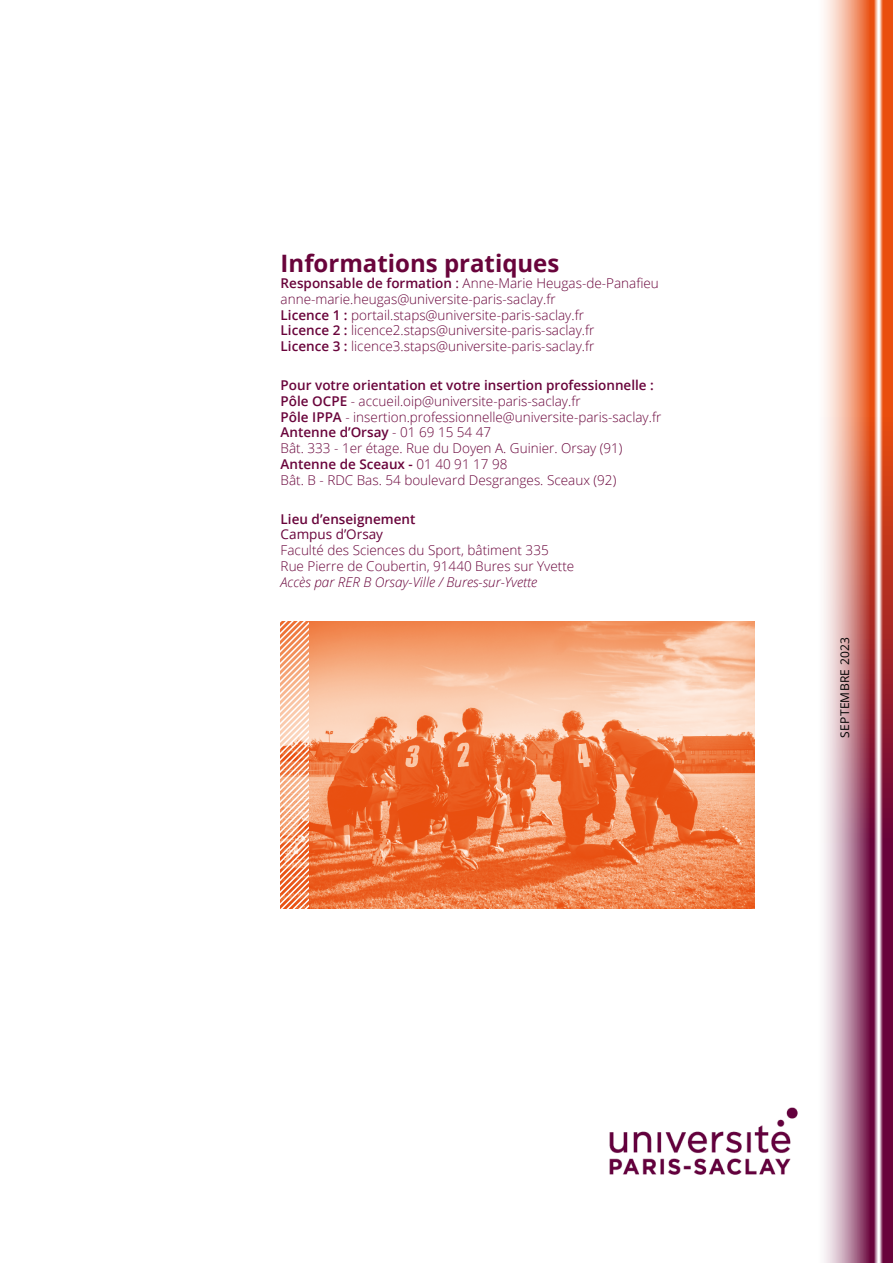
<style>
.page{position:relative;width:893px;height:1263px;background:#fff}
.page>*{position:absolute;margin:0;border:0;box-sizing:border-box;transform-origin:0 0}
.t1{font:700 24px "Open Sans";color:#69043b}
.t2{font:300 13.5px/15.8px "Open Sans";color:#69043b}
.t3{font:italic 300 13.5px "Open Sans";color:#69043b}
.t4{font:600 13.5px "Open Sans";color:#69043b}
.t5{font:13.5px "Open Sans";color:#69043b}
.t6{font:12px "Open Sans";letter-spacing:.025em;color:#000}
.s1{font-weight:600}
.s2{font-weight:400}
</style>
<div class="page">
<svg style="left:824px;top:0;width:69px;height:1263px;background:#d08c8a"></svg>
<img style="left:308px;top:622px;width:446px;height:287px">
<svg style="left:281px;top:621px;width:27px;height:288px"></svg>
<img style="left:609px;top:1107px;width:189px;height:68px">
<h1 class="t1" style="left:281px;top:247px;width:280px">Informations pratiques</h1>
<p class="t2" style="left:281px;top:275px;width:380px"><span class="s1">Responsable de formation</span> <span class="s2">:</span> Anne-Marie Heugas-de-Panafieu anne-marie.heugas@universite-paris-saclay.fr<br><span class="s1">Licence 1 :</span> portail.staps@universite-paris-saclay.fr<br><span class="s1">Licence 2 :</span> licence2.staps@universite-paris-saclay.fr<br><span class="s1">Licence 3 :</span> licence3.staps@universite-paris-saclay.fr</p>
<p class="t2" style="left:281px;top:377px;width:382px"><span class="s1">Pour votre orientation et votre insertion professionnelle :<br>Pôle OCPE</span> - accueil.oip@universite-paris-saclay.fr<br><span class="s1">Pôle IPPA</span> - insertion.professionnelle@universite-paris-saclay.fr <span class="s1">Antenne d’Orsay</span> - 01 69 15 54 47<br>Bât. 333 - 1er étage. Rue du Doyen A. Guinier. Orsay (91)<br><span class="s1">Antenne de Sceaux -</span> 01 40 91 17 98<br>Bât. B - RDC Bas. 54 boulevard Desgranges. Sceaux (92)</p>
<p class="t4" style="left:281px;top:509px;width:136px">Lieu d’enseignement</p>
<p class="t5" style="left:281px;top:525px;width:104px">Campus d’Orsay</p>
<p class="t2" style="left:281px;top:542px;width:295px">Faculté des Sciences du Sport, bâtiment 335<br>Rue Pierre de Coubertin, 91440 Bures sur Yvette</p>
<p class="t3" style="left:281px;top:572px;width:258px">Accès par RER B Orsay-Ville / Bures-sur-Yvette</p>
<p class="t6" style="left:836px;top:738px;width:102px;rotate:-90deg">SEPTEMBRE 2023</p>
</div>
